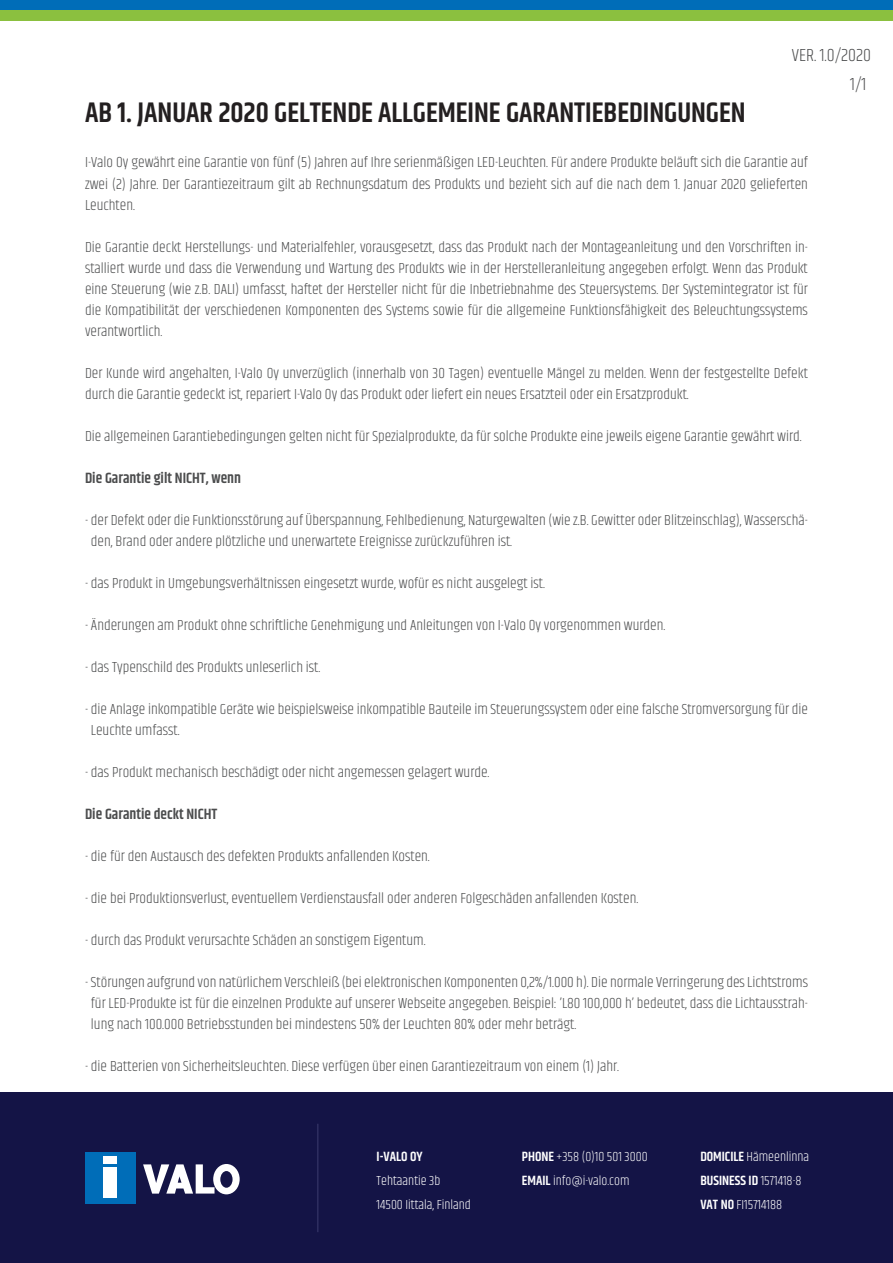
<style>
.page{position:relative;width:893px;height:1263px;background:#fff}
.page>*{position:absolute;margin:0;border:0;box-sizing:border-box;transform-origin:0 0}
.Pääotsikko{font:600 28.5px "Khand";color:#231f20}
.t1{font:300 18px "Khand";color:#4b4c4d}
.Leipäteksti{font:300 15px/21px "Khand";color:#4b4c4d;text-align:justify}
.Leipäteksti-2{font:600 15px "Khand";color:#4b4c4d}
.t2{font:300 13.5px/24px "Khand";color:#fff}
.t3{font:600 13.5px "Khand";color:#fff}
.s1{font-weight:600}
</style>
<div class="page">
<div style="left:0;top:0;width:893px;height:10px;background:#006db8"></div>
<div style="left:0;top:10px;width:893px;height:11px;background:#8bc03f"></div>
<div style="left:0;top:1093px;width:893px;height:170px;background:#141446"></div>
<div style="left:85px;top:1152px;width:50px;height:51px;background:#006db8"></div>
<div style="left:103px;top:1157px;width:14px;height:7px;background:#fff"></div>
<div style="left:103px;top:1167px;width:14px;height:31px;background:#fff"></div>
<svg style="left:143px;top:1164px;width:97px;height:30px"></svg>
<hr style="left:318px;top:1124px;width:1px;height:108px;background:#3c3c6e">
<p class="t1" style="left:792px;top:44px;width:81px">VER. 1.0/2020</p>
<p class="Pääotsikko" style="left:85px;top:94px;width:662px">AB 1. JANUAR 2020 GELTENDE ALLGEMEINE GARANTIEBEDINGUNGEN</p>
<p class="Leipäteksti" style="left:85px;top:153px;width:724px">I-Valo Oy gewährt eine Garantie von fünf (5) Jahren auf Ihre serienmäßigen LED-Leuchten. Für andere Produkte beläuft sich die Garantie auf zwei (2) Jahre. Der Garantiezeitraum gilt ab Rechnungsdatum des Produkts und bezieht sich auf die nach dem 1. Januar 2020 gelieferten Leuchten.</p>
<p class="Leipäteksti" style="left:85px;top:237px;width:724px">Die Garantie deckt Herstellungs- und Materialfehler, vorausgesetzt, dass das Produkt nach der Montageanleitung und den Vorschriften in&shy;stalliert wurde und dass die Verwendung und Wartung des Produkts wie in der Herstelleranleitung angegeben erfolgt. Wenn das Produkt eine Steuerung (wie z.B. DALI) umfasst, haftet der Hersteller nicht für die Inbetriebnahme des Steuersystems. Der Systemintegrator ist für die Kompatibilität der verschiedenen Komponenten des Systems sowie für die allgemeine Funktionsfähigkeit des Beleuchtungssystems verantwortlich.</p>
<p class="Leipäteksti" style="left:85px;top:363px;width:724px">Der Kunde wird angehalten, I-Valo Oy unverzüglich (innerhalb von 30 Tagen) eventuelle Mängel zu melden. Wenn der festgestellte Defekt durch die Garantie gedeckt ist, repariert I-Valo Oy das Produkt oder liefert ein neues Ersatzteil oder ein Ersatzprodukt.</p>
<p class="Leipäteksti" style="left:85px;top:426px;width:718px">Die allgemeinen Garantiebedingungen gelten nicht für Spezialprodukte, da für solche Produkte eine jeweils eigene Garantie gewährt wird.</p>
<p class="Leipäteksti-2" style="left:85px;top:467px;width:157px">Die Garantie gilt NICHT, wenn</p>
<p class="Leipäteksti" style="left:91px;top:510px;width:718px;text-indent:-6px">- der Defekt oder die Funktionsstörung auf Überspannung, Fehlbedienung, Naturgewalten (wie z.B. Gewitter oder Blitzeinschlag), Wasserschä&shy;den, Brand oder andere plötzliche und unerwartete Ereignisse zurückzuführen ist.</p>
<p class="Leipäteksti" style="left:85px;top:573px;width:461px">- das Produkt in Umgebungsverhältnissen eingesetzt wurde, wofür es nicht ausgelegt ist.</p>
<p class="Leipäteksti" style="left:85px;top:615px;width:582px">- Änderungen am Produkt ohne schriftliche Genehmigung und Anleitungen von I-Valo Oy vorgenommen wurden.</p>
<p class="Leipäteksti" style="left:85px;top:657px;width:237px">- das Typenschild des Produkts unleserlich ist.</p>
<p class="Leipäteksti" style="left:91px;top:699px;width:718px;text-indent:-6px">- die Anlage inkompatible Geräte wie beispielsweise inkompatible Bauteile im Steuerungssystem oder eine falsche Stromversorgung für die<br>Leuchte umfasst.</p>
<p class="Leipäteksti" style="left:85px;top:762px;width:406px">- das Produkt mechanisch beschädigt oder nicht angemessen gelagert wurde.</p>
<p class="Leipäteksti-2" style="left:85px;top:803px;width:134px">Die Garantie deckt NICHT</p>
<p class="Leipäteksti" style="left:85px;top:846px;width:346px">- die für den Austausch des defekten Produkts anfallenden Kosten.</p>
<p class="Leipäteksti" style="left:85px;top:888px;width:555px">- die bei Produktionsverlust, eventuellem Verdienstausfall oder anderen Folgeschäden anfallenden Kosten.</p>
<p class="Leipäteksti" style="left:85px;top:930px;width:342px">- durch das Produkt verursachte Schäden an sonstigem Eigentum.</p>
<p class="Leipäteksti" style="left:91px;top:972px;width:718px;text-indent:-6px">- Störungen aufgrund von natürlichem Verschleiß (bei elektronischen Komponenten 0,2%/1.000 h). Die normale Verringerung des Lichtstroms für LED-Produkte ist für die einzelnen Produkte auf unserer Webseite angegeben. Beispiel: ’L80 100,000 h’ bedeutet, dass die Lichtausstrah&shy;lung nach 100.000 Betriebsstunden bei mindestens 50% der Leuchten 80% oder mehr beträgt.</p>
<p class="Leipäteksti" style="left:85px;top:1056px;width:536px">- die Batterien von Sicherheitsleuchten. Diese verfügen über einen Garantiezeitraum von einem (1) Jahr.</p>
<p class="t3" style="left:377px;top:1147px;width:47px">I-VALO OY</p>
<p class="t2" style="left:377px;top:1169px;width:96px">Tehtaantie 3b<br>14500 Iittala, Finland</p>
<p class="t2" style="left:522px;top:1145px;width:127px"><span class="s1">PHONE</span> +358 (0)10 501 3000<br><span class="s1">EMAIL</span> info@i-valo.com</p>
<p class="t2" style="left:700px;top:1145px;width:111px"><span class="s1">DOMICILE</span> Hämeenlinna<br><span class="s1">BUSINESS ID</span> 1571418-8<br><span class="s1">VAT NO</span> FI15714188</p>
<p class="t1" style="left:850px;top:73px;width:18px">1/1</p>
</div>
